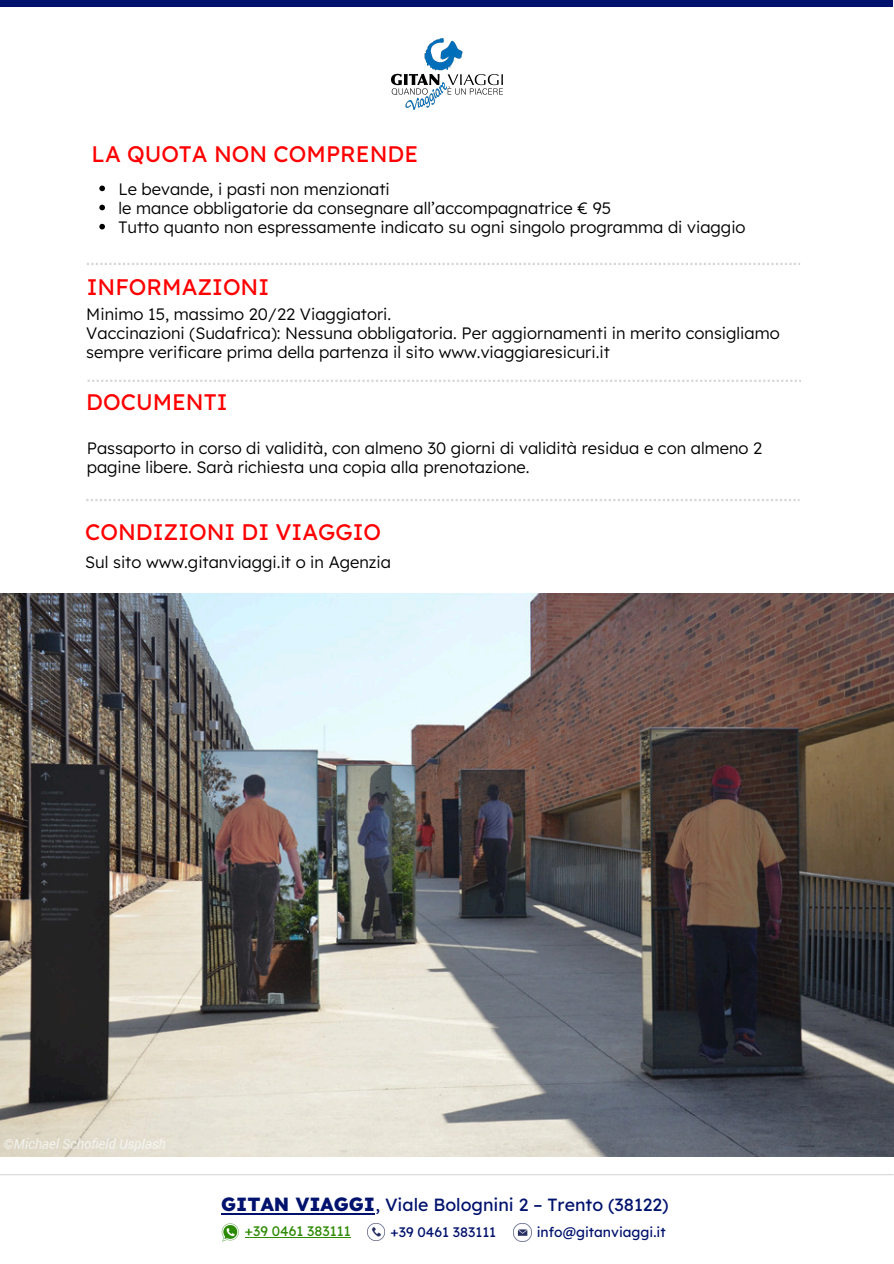
<style>
.page{position:relative;width:894px;height:1264px;background:#fff}
.page>*{position:absolute;margin:0;border:0;box-sizing:border-box;transform-origin:0 0}
.t1{font:22.5px "Lexend";color:#f00}
.t2{font:17.7px "Lexend";color:#00126d}
.t3{font:300 16.5px/19.2px "Lexend";color:#000}
.t4{font:13.8px "Lexend";color:#00126d}
.t5{font:13.8px "Lexend";color:#2c8a03}
.s1{font-weight:800;font-size:19.05px}
</style>
<div class="page">
<svg style="left:88px;top:379px;width:712px;height:3px"></svg>
<svg style="left:86px;top:499px;width:713px;height:2px"></svg>
<svg style="left:87px;top:263px;width:713px;height:2px"></svg>
<hr style="left:0;top:1174px;width:893px;height:1px;background:#d7d7d7">
<img style="left:221px;top:1223px;width:18px;height:18px">
<hr style="left:245px;top:1236px;width:105px;height:1px;background:#2c8a03">
<img style="left:367px;top:1223px;width:17px;height:17px">
<img style="left:513px;top:1223px;width:18px;height:18px">
<hr style="left:221px;top:1213px;width:154px;height:1px;background:#00126d">
<div style="left:1px;top:0;width:891px;height:7px;background:#00126d"></div>
<img style="left:391px;top:38px;width:111px;height:71px">
<img style="left:0;top:593px;width:893px;height:563px">
<svg style="left:99px;top:185px;width:6px;height:6px"></svg>
<svg style="left:99px;top:205px;width:6px;height:5px"></svg>
<svg style="left:99px;top:224px;width:6px;height:5px"></svg>
<p class="t1" style="left:91px;top:140px;width:328px">LA QUOTA NON COMPRENDE</p>
<h1 class="t3" style="left:118px;top:179px;width:273px">Le bevande, i pasti non menzionati</h1>
<h4 class="t3" style="left:118px;top:198px;width:494px">le mance obbligatorie da consegnare all’accompagnatrice € 95</h4>
<p class="t3" style="left:118px;top:217px;width:628px">Tutto quanto non espressamente indicato su ogni singolo programma di viaggio</p>
<h1 class="t1" style="left:87px;top:272px;width:184px">INFORMAZIONI</h1>
<h1 class="t3" style="left:86px;top:304px;width:694px">Minimo 15, massimo 20/22 Viaggiatori.<br>Vaccinazioni (Sudafrica): Nessuna obbligatoria. Per aggiornamenti in merito consigliamo sempre verificare prima della partenza il sito www.viaggiaresicuri.it</h1>
<h4 class="t1" style="left:86px;top:387px;width:143px">DOCUMENTI</h4>
<h4 class="t3" style="left:87px;top:438px;width:676px">Passaporto in corso di validità, con almeno 30 giorni di validità residua e con almeno 2 pagine libere. Sarà richiesta una copia alla prenotazione.</h4>
<p class="t1" style="left:85px;top:517px;width:297px">CONDIZIONI DI VIAGGIO</p>
<p class="t3" style="left:85px;top:552px;width:307px">Sul sito www.gitanviaggi.it o in Agenzia</p>
<p class="t2" style="left:221px;top:1193px;width:449px"><span class="s1">GITAN VIAGGI</span>, Viale Bolognini 2 – Trento (38122)</p>
<p class="t5" style="left:245px;top:1222px;width:107px">+39 0461 383111</p>
<h1 class="t4" style="left:390px;top:1223px;width:107px">+39 0461 383111</h1>
<p class="t4" style="left:536px;top:1223px;width:130px">info@gitanviaggi.it</p>
</div>
